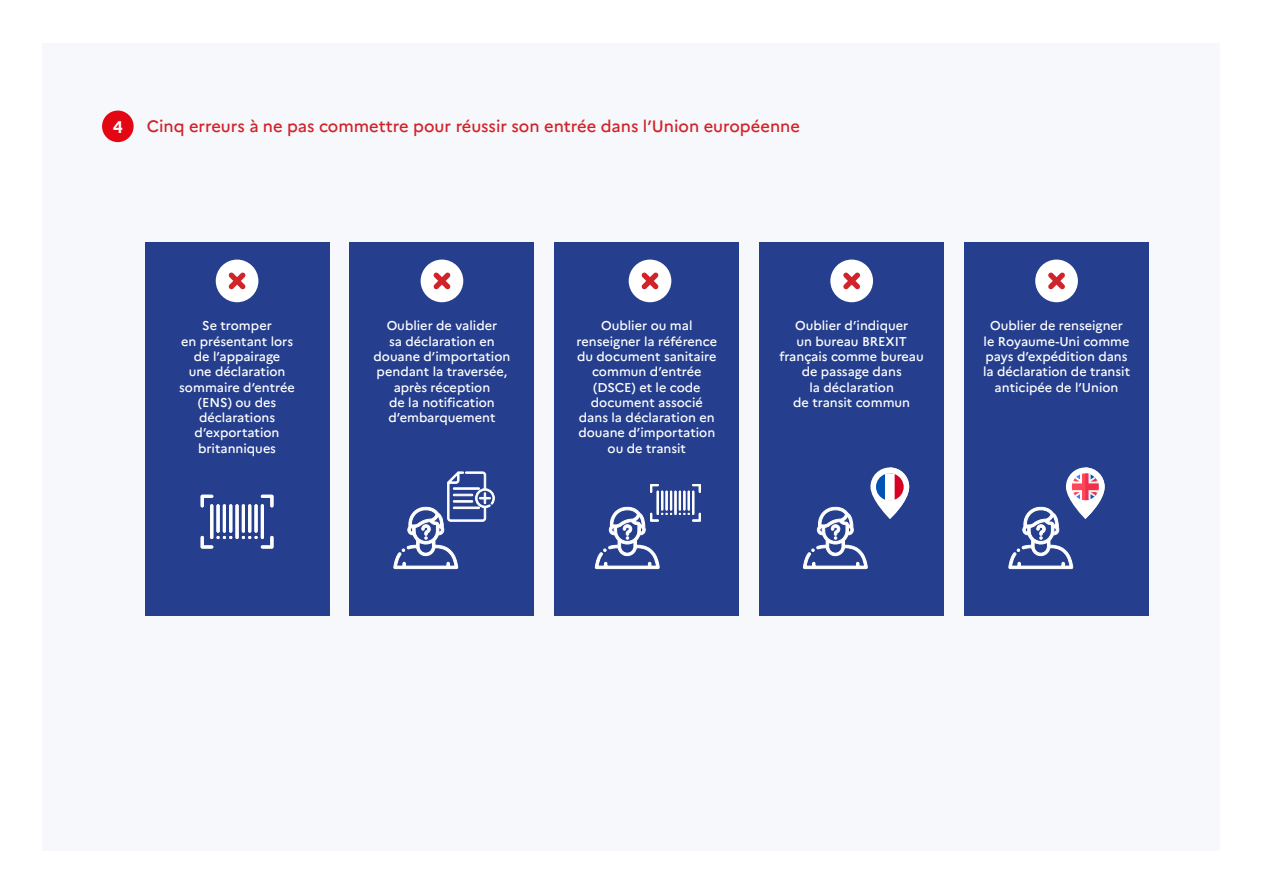
<style>
.page{position:relative;width:1263px;height:893px;background:#fff}
.page>*{position:absolute;margin:0;border:0;box-sizing:border-box;transform-origin:0 0}
.t1{font:700 16.95px "Marianne";color:#fff}
.t2{font:500 16.5px "Marianne";color:#d1232a}
.t3{font:500 12.75px/15.3px "Marianne";color:#fff;text-align:center}
</style>
<div class="page">
<div style="left:43px;top:43px;width:1177px;height:807px;background:#f7f8fb"></div>
<div style="left:102px;top:111px;width:32px;height:31px;background:#e30713;border-radius:50%"></div>
<div style="left:145px;top:243px;width:184px;height:373px;background:#253f8e"></div>
<div style="left:350px;top:243px;width:184px;height:373px;background:#253f8e"></div>
<div style="left:554px;top:243px;width:185px;height:373px;background:#253f8e"></div>
<div style="left:759px;top:243px;width:185px;height:373px;background:#253f8e"></div>
<div style="left:964px;top:243px;width:185px;height:373px;background:#253f8e"></div>
<hr style="left:210px;top:504px;width:3px;height:35px;background:#fff;border-radius:2px">
<svg style="left:216px;top:504px;width:4px;height:29px"></svg>
<hr style="left:223px;top:504px;width:3px;height:29px;background:#fff;border-radius:2px">
<hr style="left:229px;top:504px;width:3px;height:29px;background:#fff;border-radius:2px">
<svg style="left:235px;top:504px;width:4px;height:35px"></svg>
<hr style="left:242px;top:504px;width:3px;height:29px;background:#fff;border-radius:2px">
<hr style="left:248px;top:504px;width:3px;height:29px;background:#fff;border-radius:2px">
<svg style="left:254px;top:504px;width:4px;height:29px"></svg>
<hr style="left:261px;top:504px;width:3px;height:35px;background:#fff;border-radius:2px">
<svg style="left:201px;top:495px;width:12px;height:12px"></svg>
<svg style="left:201px;top:536px;width:31px;height:13px"></svg>
<svg style="left:261px;top:495px;width:12px;height:12px"></svg>
<svg style="left:242px;top:536px;width:31px;height:13px"></svg>
<hr style="left:657px;top:491px;width:2px;height:24px;background:#fff">
<hr style="left:661px;top:491px;width:2px;height:20px;background:#fff">
<hr style="left:665px;top:491px;width:3px;height:20px;background:#fff">
<hr style="left:670px;top:491px;width:2px;height:20px;background:#fff">
<hr style="left:674px;top:491px;width:3px;height:24px;background:#fff">
<hr style="left:679px;top:491px;width:2px;height:20px;background:#fff">
<hr style="left:683px;top:491px;width:2px;height:20px;background:#fff">
<hr style="left:688px;top:491px;width:2px;height:20px;background:#fff">
<hr style="left:692px;top:491px;width:2px;height:24px;background:#fff">
<svg style="left:650px;top:484px;width:9px;height:9px"></svg>
<svg style="left:692px;top:484px;width:9px;height:9px"></svg>
<svg style="left:679px;top:513px;width:22px;height:9px"></svg>
<svg style="left:393px;top:471px;width:102px;height:99px"></svg>
<svg style="left:595px;top:507px;width:77px;height:63px"></svg>
<svg style="left:803px;top:507px;width:65px;height:63px"></svg>
<svg style="left:1008px;top:467px;width:96px;height:103px"></svg>
<svg style="left:870px;top:467px;width:39px;height:52px"></svg>
<svg style="left:876px;top:467px;width:33px;height:52px"></svg>
<svg style="left:216px;top:260px;width:42px;height:42px"></svg>
<svg style="left:421px;top:260px;width:42px;height:42px"></svg>
<svg style="left:629px;top:260px;width:42px;height:42px"></svg>
<svg style="left:830px;top:260px;width:43px;height:42px"></svg>
<svg style="left:1035px;top:260px;width:43px;height:42px"></svg>
<p class="t1" style="left:113px;top:116px;width:12px">4</p>
<p class="t2" style="left:147px;top:116px;width:655px">Cinq erreurs à ne pas commettre pour réussir son entrée dans l’Union européenne</p>
<p class="t3" style="left:179px;top:318px;width:117px">Se tromper<br>en présentant lors de l’appairage<br>une déclaration sommaire d’entrée (ENS) ou des déclarations d’exportation britanniques</p>
<p class="t3" style="left:373px;top:318px;width:138px">Oublier de valider<br>sa déclaration en douane d’importation pendant la traversée, après réception<br>de la notification d’embarquement</p>
<p class="t3" style="left:577px;top:318px;width:142px">Oublier ou mal renseigner la référence du document sanitaire commun d’entrée (DSCE) et le code document associé dans la déclaration en douane d’importation ou de transit</p>
<p class="t3" style="left:779px;top:318px;width:146px">Oublier d’indiquer<br>un bureau BREXIT français comme bureau de passage dans<br>la déclaration<br>de transit commun</p>
<p class="t3" style="left:983px;top:318px;width:149px">Oublier de renseigner<br>le Royaume-Uni comme pays d’expédition dans la déclaration de transit anticipée de l’Union</p>
</div>
